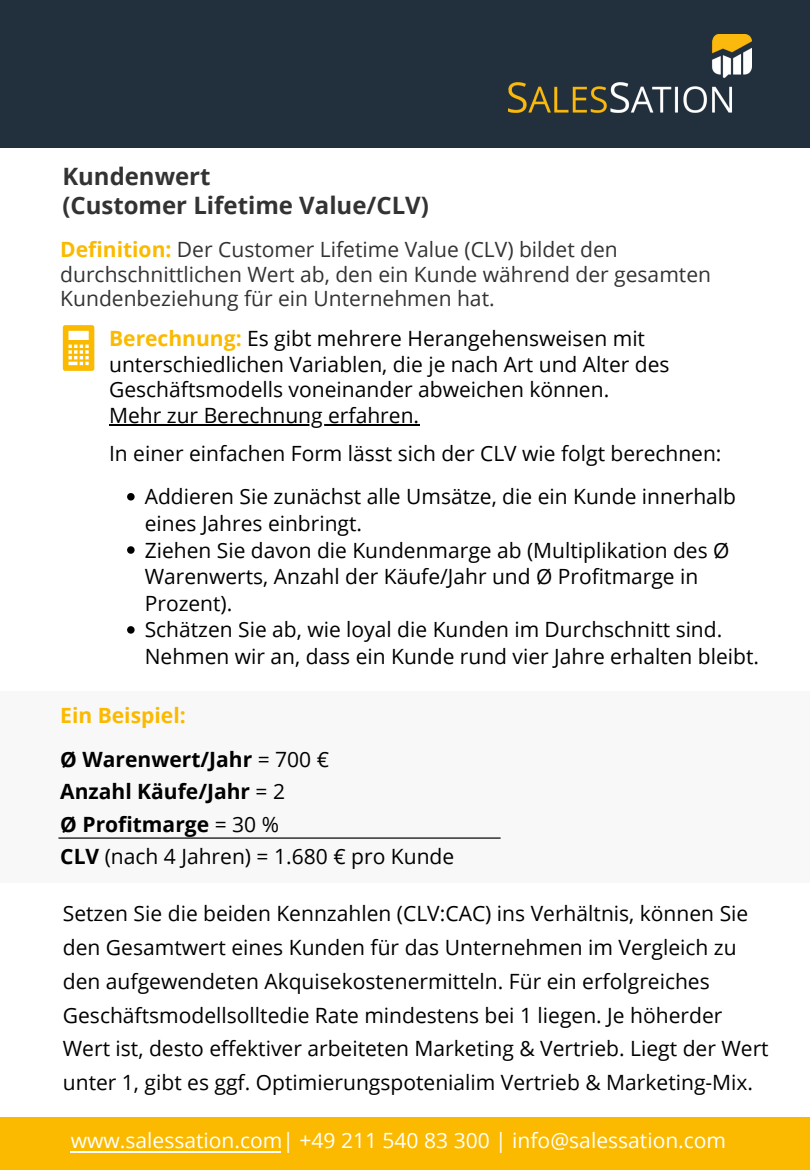
<style>
.page{position:relative;width:810px;height:1170px;background:#fff}
.page>*{position:absolute;margin:0;border:0;box-sizing:border-box;transform-origin:0 0}
.t1{font:700 24px "Open Sans";color:#333}
.t2{font:21px/26.7px "Open Sans";color:#000}
.t3{font:21px/24.8px "Open Sans";color:#333}
.t4{font:21px "Open Sans";color:#fff}
.t5{font:700 21px "Open Sans";color:#000}
.t6{font:700 21px "Open Sans";color:#fbba00}
.s1{font-weight:700;color:#fbba00}
.s2{font-weight:400}
.s3{font-weight:700}
</style>
<div class="page">
<div style="left:0;top:0;width:810px;height:147px;background:#22303d"></div>
<div style="left:0;top:692px;width:810px;height:191px;background:#f8f8f8"></div>
<div style="left:0;top:1117px;width:810px;height:53px;background:#fbba00"></div>
<img style="left:508px;top:35px;width:243px;height:77px">
<svg style="left:63px;top:325px;width:31px;height:46px"></svg>
<hr style="left:58px;top:838px;width:443px;height:1px;background:#000">
<hr style="left:71px;top:1151px;width:210px;height:1px;background:#fff">
<svg style="left:127px;top:493px;width:8px;height:8px"></svg>
<svg style="left:127px;top:546px;width:8px;height:8px"></svg>
<svg style="left:127px;top:626px;width:8px;height:8px"></svg>
<hr style="left:109px;top:424px;width:310px;height:2px;background:#000">
<p class="t1" style="left:62px;top:160px;width:150px">Kundenwert</p>
<p class="t1" style="left:62px;top:188px;width:368px">(Customer Lifetime Value/CLV)</p>
<p class="t3" style="left:60px;top:236px;width:652px"><span class="s1">Definition:</span> Der Customer Lifetime Value (CLV) bildet den durchschnittlichen Wert ab, den ein Kunde während der gesamten<br>Kundenbeziehung für ein Unternehmen hat.</p>
<p class="t2" style="left:109px;top:324px;width:537px"><span class="s1">Berechnung:</span> Es gibt mehrere Herangehensweisen mit</p>
<p class="t2" style="left:109px;top:350px;width:562px">unterschiedlichen Variablen, die je nach Art und Alter des</p>
<p class="t2" style="left:109px;top:376px;width:502px">Geschäftsmodells voneinander abweichen können.</p>
<p class="t2" style="left:109px;top:402px;width:312px">Mehr zur Berechnung erfahren.</p>
<p class="t2" style="left:109px;top:439px;width:614px">In einer einfachen Form lässt sich der CLV wie folgt berechnen:</p>
<p class="t2" style="left:145px;top:483px;width:593px">Addieren Sie zunächst alle Umsätze, die ein Kunde innerhalb eines Jahres einbringt.</p>
<p class="t2" style="left:145px;top:536px;width:586px">Ziehen Sie davon die Kundenmarge ab (Multiplikation des Ø<br>Warenwerts, Anzahl der Käufe/Jahr und Ø Profitmarge in<br>Prozent).</p>
<p class="t2" style="left:145px;top:616px;width:616px">Schätzen Sie ab, wie loyal die Kunden im Durchschnitt sind.<br>Nehmen wir an, dass ein Kunde rund vier Jahre erhalten bleibt.</p>
<p class="t6" style="left:60px;top:700px;width:127px">Ein Beispiel:</p>
<p class="t5" style="left:60px;top:744px;width:270px">Ø Warenwert/Jahr <span class="s2">= 700 €</span></p>
<p class="t5" style="left:60px;top:777px;width:226px">Anzahl Käufe/Jahr <span class="s2">= 2</span></p>
<p class="t5" style="left:60px;top:809px;width:220px">Ø Profitmarge <span class="s2">= 30 %</span></p>
<p class="t2" style="left:60px;top:843px;width:396px"><span class="s3">CLV</span> (nach 4 Jahren) = 1.680 € pro Kunde</p>
<p class="t2" style="left:63px;top:900px;width:687px">Setzen Sie die beiden Kennzahlen (CLV:CAC) ins Verhältnis, können Sie</p>
<p class="t2" style="left:63px;top:934px;width:675px">den Gesamtwert eines Kunden für das Unternehmen im Vergleich zu</p>
<p class="t2" style="left:63px;top:967px;width:648px">den aufgewendeten Akquisekostenermitteln. Für ein erfolgreiches</p>
<p class="t2" style="left:63px;top:1001px;width:661px">Geschäftsmodellsolltedie Rate mindestens bei 1 liegen. Je höherder</p>
<p class="t2" style="left:63px;top:1035px;width:707px">Wert ist, desto effektiver arbeiteten Marketing &amp; Vertrieb. Liegt der Wert</p>
<p class="t2" style="left:63px;top:1069px;width:692px">unter 1, gibt es ggf. Optimierungspotenialim Vertrieb &amp; Marketing-Mix.</p>
<p class="t4" style="left:71px;top:1126px;width:657px">www.salessation.com| +49 211 540 83 300 | info@salessation.com</p>
</div>
